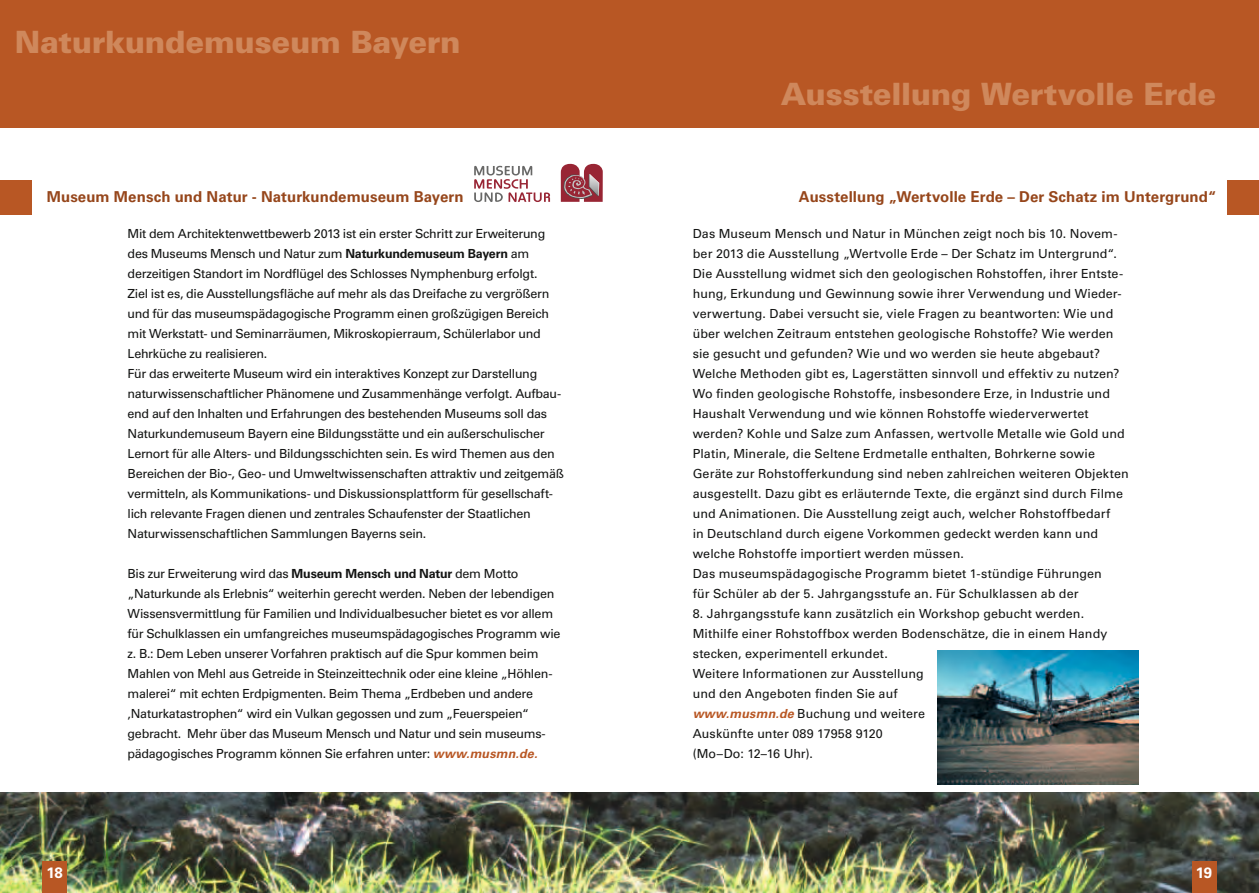
<style>
.page{position:relative;width:1259px;height:893px;background:#fff}
.page>*{position:absolute;margin:0;border:0;box-sizing:border-box;transform-origin:0 0}
.t1{font:900 30.75px "Univers LT Std";letter-spacing:-.01em;color:#cf885c}
.t2{font:700 15px "Univers LT Std";letter-spacing:.005em;color:#96461b}
.t3{font:700 15px "Univers LT Std";color:#fff}
.t4{font:12.45px/20px "Univers LT Std";letter-spacing:-.01em;color:#131413}
.t5{font:12.45px/20px "Univers LT Std";letter-spacing:.01em;color:#131413}
.s1{font-weight:700}
.s2{font-weight:700;font-style:italic;color:#b85724}
</style>
<div class="page">
<div style="left:0;top:0;width:1259px;height:128px;background:#b85724"></div>
<img style="left:0;top:792px;width:1259px;height:101px">
<div style="left:1227px;top:181px;width:32px;height:34px;background:#b85724"></div>
<div style="left:0;top:181px;width:32px;height:34px;background:#b85724"></div>
<div style="left:43px;top:861px;width:24px;height:32px;background:#b85724"></div>
<div style="left:1192px;top:861px;width:24px;height:32px;background:#b85724"></div>
<svg style="left:561px;top:164px;width:42px;height:38px;background:#a5545f"></svg>
<svg style="left:474px;top:166px;width:76px;height:36px"></svg>
<img style="left:937px;top:651px;width:201px;height:133px">
<p class="t1" style="left:15px;top:23px;width:447px">Naturkundemuseum Bayern</p>
<p class="t2" style="left:47px;top:188px;width:418px">Museum Mensch und Natur - Naturkundemuseum Bayern</p>
<p class="t4" style="left:128px;top:223px;width:438px">Mit dem Architektenwettbewerb 2013 ist ein erster Schritt zur Erweiterung des Museums Mensch und Natur zum <span class="s1">Naturkundemuseum Bayern</span> am derzeitigen Standort im Nordflügel des Schlosses Nymphenburg erfolgt.<br>Ziel ist es, die Ausstellungsfläche auf mehr als das Dreifache zu vergrößern und für das museumspädagogische Programm einen großzügigen Bereich mit Werkstatt- und Seminarräumen, Mikroskopierraum, Schülerlabor und Lehrküche zu realisieren.<br>Für das erweiterte Museum wird ein interaktives Konzept zur Darstellung naturwissenschaftlicher Phänomene und Zusammenhänge verfolgt. Aufbau&shy;end auf den Inhalten und Erfahrungen des bestehenden Museums soll das Naturkundemuseum Bayern eine Bildungsstätte und ein außerschulischer Lernort für alle Alters- und Bildungsschichten sein. Es wird Themen aus den Bereichen der Bio-, Geo- und Umweltwissenschaften attraktiv und zeitgemäß vermitteln, als Kommunikations- und Diskussionsplattform für gesellschaft&shy;lich relevante Fragen dienen und zentrales Schaufenster der Staatlichen Naturwissenschaftlichen Sammlungen Bayerns sein.</p>
<p class="t4" style="left:128px;top:564px;width:434px">Bis zur Erweiterung wird das <span class="s1">Museum Mensch und Natur</span> dem Motto „Naturkunde als Erlebnis“ weiterhin gerecht werden. Neben der lebendigen Wissensvermittlung für Familien und Individualbesucher bietet es vor allem für Schulklassen ein umfangreiches museumspädagogisches Programm wie z. B.: Dem Leben unserer Vorfahren praktisch auf die Spur kommen beim Mahlen von Mehl aus Getreide in Steinzeittechnik oder eine kleine „Höhlen&shy;malerei“ mit echten Erdpigmenten. Beim Thema „Erdbeben und andere ‚Naturkatastrophen“ wird ein Vulkan gegossen und zum „Feuerspeien“ gebracht. Mehr über das Museum Mensch und Natur und sein museums&shy;pädagogisches Programm können Sie erfahren unter: <span class="s2">www.musmn.de.</span></p>
<p class="t1" style="left:781px;top:75px;width:437px">Ausstellung Wertvolle Erde</p>
<p class="t2" style="left:799px;top:188px;width:419px">Ausstellung „Wertvolle Erde – Der Schatz im Untergrund“</p>
<p class="t5" style="left:693px;top:223px;width:437px">Das Museum Mensch und Natur in München zeigt noch bis 10. Novem&shy;ber 2013 die Ausstellung „Wertvolle Erde – Der Schatz im Untergrund“.<br>Die Ausstellung widmet sich den geologischen Rohstoffen, ihrer Entste&shy;hung, Erkundung und Gewinnung sowie ihrer Verwendung und Wieder&shy;verwertung. Dabei versucht sie, viele Fragen zu beantworten: Wie und über welchen Zeitraum entstehen geologische Rohstoffe? Wie werden sie gesucht und gefunden? Wie und wo werden sie heute abgebaut?<br>Welche Methoden gibt es, Lagerstätten sinnvoll und effektiv zu nutzen?<br>Wo finden geologische Rohstoffe, insbesondere Erze, in Industrie und Haushalt Verwendung und wie können Rohstoffe wiederverwertet werden? Kohle und Salze zum Anfassen, wertvolle Metalle wie Gold und Platin, Minerale, die Seltene Erdmetalle enthalten, Bohrkerne sowie Geräte zur Rohstofferkundung sind neben zahlreichen weiteren Objekten ausgestellt. Dazu gibt es erläuternde Texte, die ergänzt sind durch Filme und Animationen. Die Ausstellung zeigt auch, welcher Rohstoffbedarf<br>in Deutschland durch eigene Vorkommen gedeckt werden kann und welche Rohstoffe importiert werden müssen.<br>Das museumspädagogische Programm bietet 1-stündige Führungen<br>für Schüler ab der 5. Jahrgangsstufe an. Für Schulklassen ab der</p>
<p class="t5" style="left:693px;top:604px;width:416px">8. Jahrgangsstufe kann zusätzlich ein Workshop gebucht werden.<br>Mithilfe einer Rohstoffbox werden Bodenschätze, die in einem Handy stecken, experimentell erkundet.<br>Weitere Informationen zur Ausstellung<br>und den Angeboten finden Sie auf</p>
<p class="t4" style="left:693px;top:704px;width:234px"><span class="s2">www.musmn.de</span> Buchung und weitere<br>Auskünfte unter 089 17958 9120 (Mo–Do: 12–16 Uhr).</p>
<p class="t3" style="left:46px;top:864px;width:18px">18</p>
<p class="t3" style="left:1196px;top:864px;width:18px">19</p>
</div>
